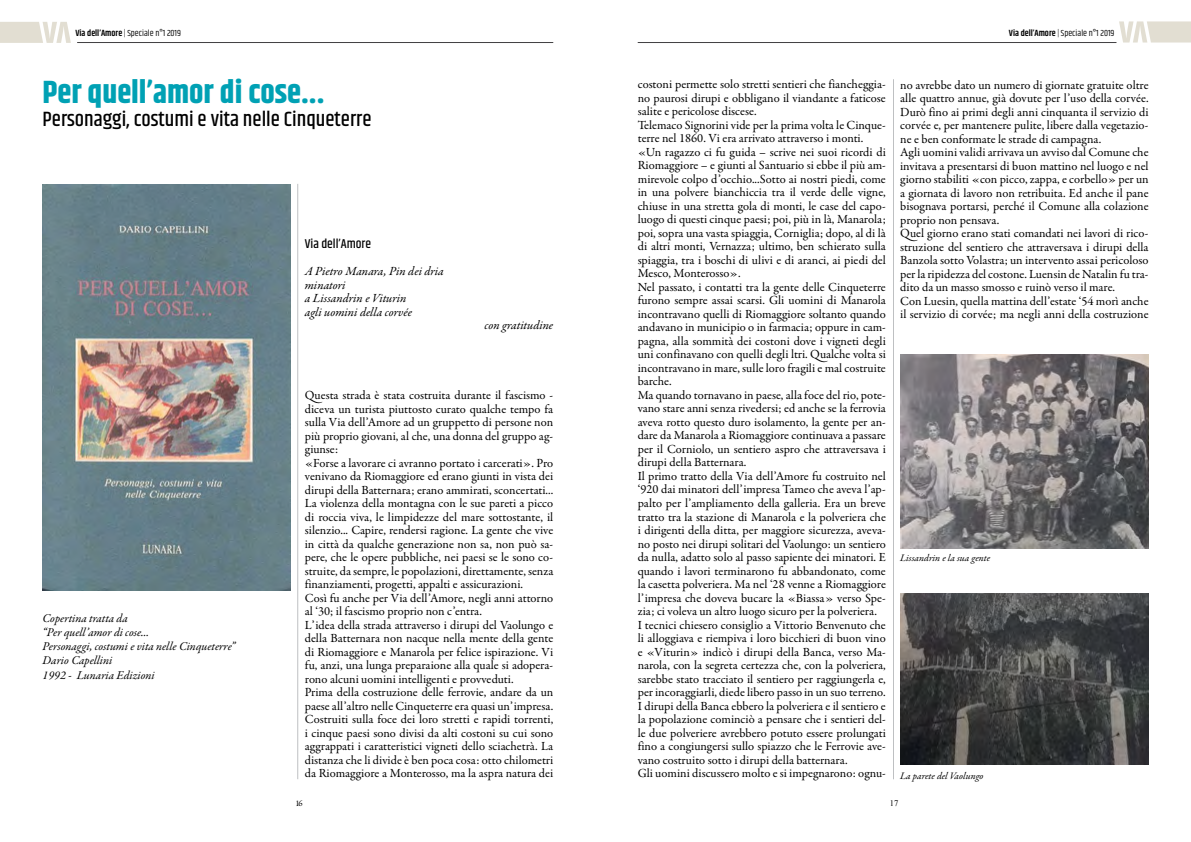
<style>
.page{position:relative;width:1191px;height:842px;background:#fff}
.page>*{position:absolute;margin:0;border:0;box-sizing:border-box;transform-origin:0 0}
.t1{font:700 32px "Khand";color:#00a1b4}
.t2{font:500 21px "Khand";color:#000}
.t3{font:500 13px "Khand";color:#000}
.t4{font:12.5px/13.5px "Garamond Premr Pro";color:#000}
.t5{font:italic 12.5px/13.5px "Garamond Premr Pro";color:#000}
.t6{font:italic 12px/14px "Garamond Premr Pro";color:#000}
.t7{font:italic 10px "Garamond Premr Pro";letter-spacing:.005em;color:#000}
.t8{font:9px "Khand";color:#000}
.t9{font:8.5px "Times New Roman";color:#000}
.t10{font:8.5px "Garamond Premr Pro";color:#000}
.s1{font-weight:600}
.s2{font-weight:300}
</style>
<div class="page">
<svg style="left:0;top:22px;width:71px;height:21px"></svg>
<hr style="left:77px;top:42px;width:476px;height:1px;background:#414042">
<hr style="left:638px;top:42px;width:478px;height:1px;background:#414042">
<svg style="left:1119px;top:21px;width:72px;height:22px"></svg>
<hr style="left:297px;top:184px;width:1px;height:595px;background:#bec0c2">
<hr style="left:893px;top:79px;width:1px;height:700px;background:#bec0c2">
<img style="left:42px;top:185px;width:249px;height:405px">
<img style="left:900px;top:354px;width:248px;height:194px">
<img style="left:900px;top:593px;width:248px;height:172px">
<p class="t8" style="left:75px;top:27px;width:107px"><span class="s1">Via dell’Amore</span> <span class="s2">|</span> Speciale n°1 2019</p>
<p class="t8" style="left:1009px;top:27px;width:107px"><span class="s1">Via dell’Amore</span> <span class="s2">|</span> Speciale n°1 2019</p>
<h1 class="t1" style="left:42px;top:69px;width:284px">Per quell’amor di cose...</h1>
<h2 class="t2" style="left:42px;top:106px;width:330px">Personaggi, costumi e vita nelle Cinqueterre</h2>
<p class="t3" style="left:305px;top:236px;width:68px">Via dell’Amore</p>
<p class="t5" style="left:305px;top:265px;width:140px">A Pietro Manara, Pin dei dria minatori<br>a Lissandrin e Viturin<br>agli uomini della corvée</p>
<p class="t5" style="left:484px;top:319px;width:70px">con gratitudine</p>
<p class="t6" style="left:43px;top:612px;width:194px">Copertina tratta da<br>“Per quell’amor di cose...<br>Personaggi, costumi e vita nelle Cinqueterre”<br>Dario Capellini<br>1992 - Lunaria Edizioni</p>
<p class="t4" style="left:305px;top:389px;width:250px">Questa strada è stata costruita durante il fascismo - diceva un turista piuttosto curato qualche tempo fa sulla Via dell’Amore ad un gruppetto di persone non più proprio giovani, al che, una donna del gruppo ag&shy;giunse:<br>«Forse a lavorare ci avranno portato i carcerati». Pro venivano da Riomaggiore ed erano giunti in vista dei dirupi della Batternara; erano ammirati, sconcertati...<br>La violenza della montagna con le sue pareti a picco di roccia viva, le limpidezze del mare sottostante, il silenzio... Capire, rendersi ragione. La gente che vive in città da qualche generazione non sa, non può sa&shy;pere, che le opere pubbliche, nei paesi se le sono co&shy;struite, da sempre, le popolazioni, direttamente, senza finanziamenti, progetti, appalti e assicurazioni.<br>Così fu anche per Via dell’Amore, negli anni attorno al ‘30; il fascismo proprio non c’entra.<br>L’idea della strada attraverso i dirupi del Vaolungo e della Batternara non nacque nella mente della gente di Riomaggiore e Manarola per felice ispirazione. Vi fu, anzi, una lunga preparaione alla quale si adopera&shy;rono alcuni uomini intelligenti e provveduti.<br>Prima della costruzione delle ferrovie, andare da un paese all’altro nelle Cinqueterre era quasi un’impresa.<br>Costruiti sulla foce dei loro stretti e rapidi torrenti, i cinque paesi sono divisi da alti costoni su cui sono aggrappati i caratteristici vigneti dello sciachetrà. La distanza che li divide è ben poca cosa: otto chilometri da Riomaggiore a Monterosso, ma la aspra natura dei</p>
<p class="t10" style="left:296px;top:798px;width:8px">16</p>
<p class="t4" style="left:637px;top:78px;width:250px">costoni permette solo stretti sentieri che fiancheggia&shy;no paurosi dirupi e obbligano il viandante a faticose salite e pericolose discese.<br>Telemaco Signorini vide per la prima volta le Cinque&shy;terre nel 1860. Vi era arrivato attraverso i monti. «Un ragazzo ci fu guida – scrive nei suoi ricordi di Riomaggiore – e giunti al Santuario si ebbe il più am&shy;mirevole colpo d’occhio...Sotto ai nostri piedi, come in una polvere bianchiccia tra il verde delle vigne, chiuse in una stretta gola di monti, le case del capo&shy;luogo di questi cinque paesi; poi, più in là, Manarola; poi, sopra una vasta spiaggia, Corniglia; dopo, al di là di altri monti, Vernazza; ultimo, ben schierato sulla spiaggia, tra i boschi di ulivi e di aranci, ai piedi del Mesco, Monterosso».<br>Nel passato, i contatti tra la gente delle Cinqueterre furono sempre assai scarsi. Gli uomini di Manarola incontravano quelli di Riomaggiore soltanto quando andavano in municipio o in farmacia; oppure in cam&shy;pagna, alla sommità dei costoni dove i vigneti degli uni confinavano con quelli degli ltri. Qualche volta si incontravano in mare, sulle loro fragili e mal costruite barche.<br>Ma quando tornavano in paese, alla foce del rio, pote&shy;vano stare anni senza rivedersi; ed anche se la ferrovia aveva rotto questo duro isolamento, la gente per an&shy;dare da Manarola a Riomaggiore continuava a passare per il Corniolo, un sentiero aspro che attraversava i dirupi della Batternara.<br>Il primo tratto della Via dell’Amore fu costruito nel ‘920 dai minatori dell’impresa Tameo che aveva l’ap&shy;palto per l’ampliamento della galleria. Era un breve tratto tra la stazione di Manarola e la polveriera che i dirigenti della ditta, per maggiore sicurezza, aveva&shy;no posto nei dirupi solitari del Vaolungo: un sentiero da nulla, adatto solo al passo sapiente dei minatori. E quando i lavori terminarono fu abbandonato, come la casetta polveriera. Ma nel ‘28 venne a Riomaggiore l’impresa che doveva bucare la «Biassa» verso Spe&shy;zia; ci voleva un altro luogo sicuro per la polveriera.<br>I tecnici chiesero consiglio a Vittorio Benvenuto che li alloggiava e riempiva i loro bicchieri di buon vino e «Viturin» indicò i dirupi della Banca, verso Ma&shy;narola, con la segreta certezza che, con la polveriera, sarebbe stato tracciato il sentiero per raggiungerla e, per incoraggiarli, diede libero passo in un suo terreno.<br>I dirupi della Banca ebbero la polveriera e il sentiero e la popolazione cominciò a pensare che i sentieri del&shy;le due polveriere avrebbero potuto essere prolungati fino a congiungersi sullo spiazzo che le Ferrovie ave&shy;vano costruito sotto i dirupi della batternara.<br>Gli uomini discussero molto e si impegnarono: ognu-</p>
<p class="t4" style="left:900px;top:78px;width:250px">no avrebbe dato un numero di giornate gratuite oltre alle quattro annue, già dovute per l’uso della corvée.<br>Durò fino ai primi degli anni cinquanta il servizio di corvée e, per mantenere pulite, libere dalla vegetazio&shy;ne e ben conformate le strade di campagna.<br>Agli uomini validi arrivava un avviso dal Comune che invitava a presentarsi di buon mattino nel luogo e nel giorno stabiliti «con picco, zappa, e corbello» per un a giornata di lavoro non retribuita. Ed anche il pane bisognava portarsi, perché il Comune alla colazione proprio non pensava.<br>Quel giorno erano stati comandati nei lavori di rico&shy;struzione del sentiero che attraversava i dirupi della Banzola sotto Volastra; un intervento assai pericoloso per la ripidezza del costone. Luensin de Natalin fu tra&shy;dito da un masso smosso e ruinò verso il mare.<br>Con Luesin, quella mattina dell’estate ‘54 morì anche il servizio di corvée; ma negli anni della costruzione</p>
<p class="t7" style="left:900px;top:552px;width:92px">Lissandrin e la sua gente</p>
<p class="t7" style="left:900px;top:770px;width:85px">La parete del Vaolungo</p>
<p class="t9" style="left:890px;top:797px;width:10px">17</p>
</div>
